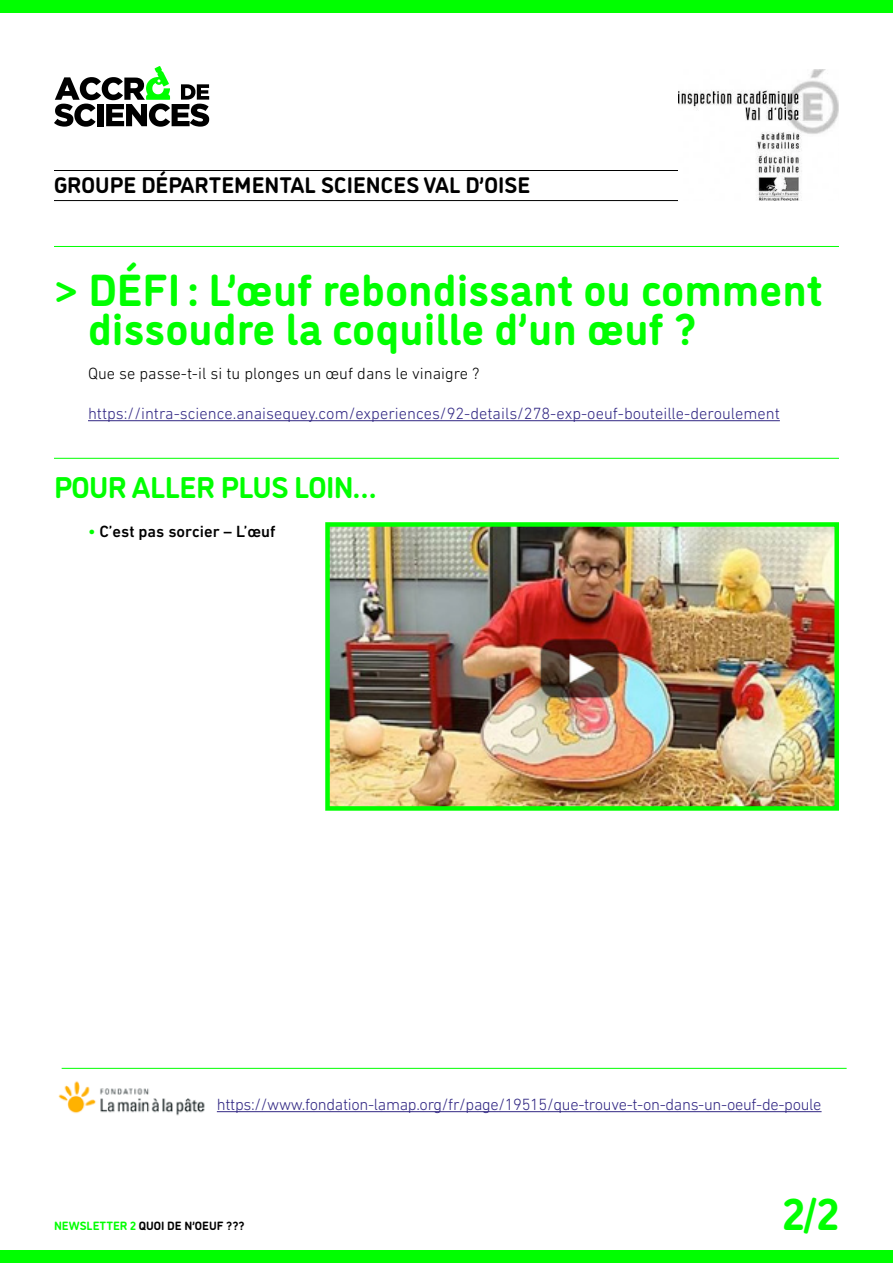
<style>
.page{position:relative;width:893px;height:1263px;background:#fff}
.page>*{position:absolute;margin:0;border:0;box-sizing:border-box;transform-origin:0 0}
.t1{font:700 45px/39px "DI Nosaur";color:#0f0}
.t2{font:700 30px "DI Nosaur";letter-spacing:-.02em;color:#0f0}
.t3{font:700 22.5px "DI Nosaur";color:#000}
.t4{font:300 16.5px "DIN Next LT Pro";color:#312783}
.t5{font:300 16.5px "DIN Next LT Pro";letter-spacing:-.02em;color:#312783}
.t6{font:300 16.5px "DIN Next LT Pro";color:#000}
.t7{font:500 16.5px "DIN Next LT Pro";color:#000}
.t8{font:700 12px "DI Nosaur";color:#000}
.s1{color:#0f0}
</style>
<div class="page">
<hr style="left:88px;top:420px;width:692px;height:1px;background:#312783">
<hr style="left:54px;top:246px;width:785px;height:1px;background:#0f0">
<hr style="left:54px;top:458px;width:785px;height:1px;background:#0f0">
<svg style="left:54px;top:66px;width:155px;height:61px"></svg>
<hr style="left:54px;top:170px;width:624px;height:1px;background:#000">
<hr style="left:54px;top:200px;width:624px;height:1px;background:#000">
<div style="left:0;top:0;width:893px;height:13px;background:#0f0"></div>
<div style="left:0;top:1250px;width:893px;height:13px;background:#0f0"></div>
<img style="left:678px;top:70px;width:161px;height:131px">
<img style="left:330px;top:527px;width:504px;height:279px">
<div style="left:325px;top:522px;width:514px;height:289px;border:4px solid #0f0"></div>
<img style="left:58px;top:1081px;width:147px;height:35px">
<hr style="left:217px;top:1111px;width:605px;height:1px;background:#312783">
<hr style="left:62px;top:1068px;width:785px;height:1px;background:#0f0">
<h3 class="t3" style="left:54px;top:168px;width:478px">GROUPE DÉPARTEMENTAL SCIENCES VAL D’OISE</h3>
<h1 class="t1" style="left:88px;top:267px;width:736px;text-indent:-34px">&gt; DÉFI : L’œuf rebondissant ou comment dissoudre la coquille d’un œuf ?</h1>
<p class="t6" style="left:88px;top:364px;width:393px">Que se passe-t-il si tu plonges un œuf dans le vinaigre ?</p>
<p class="t4" style="left:88px;top:404px;width:693px">https://intra-science.anaisequey.com/experiences/92-details/278-exp-oeuf-bouteille-deroulement</p>
<h2 class="t2" style="left:54px;top:464px;width:324px">POUR ALLER PLUS LOIN…</h2>
<p class="t7" style="left:88px;top:522px;width:189px"><span class="s1">•</span> C’est pas sorcier – L’œuf</p>
<p class="t5" style="left:217px;top:1095px;width:606px">https://www.fondation-lamap.org/fr/page/19515/que-trouve-t-on-dans-un-oeuf-de-poule</p>
<p class="t8" style="left:54px;top:1217px;width:192px"><span class="s1">NEWSLETTER 2</span> QUOI DE N’OEUF ???</p>
<h1 class="t1" style="left:782px;top:1191px;width:58px">2/2</h1>
</div>
